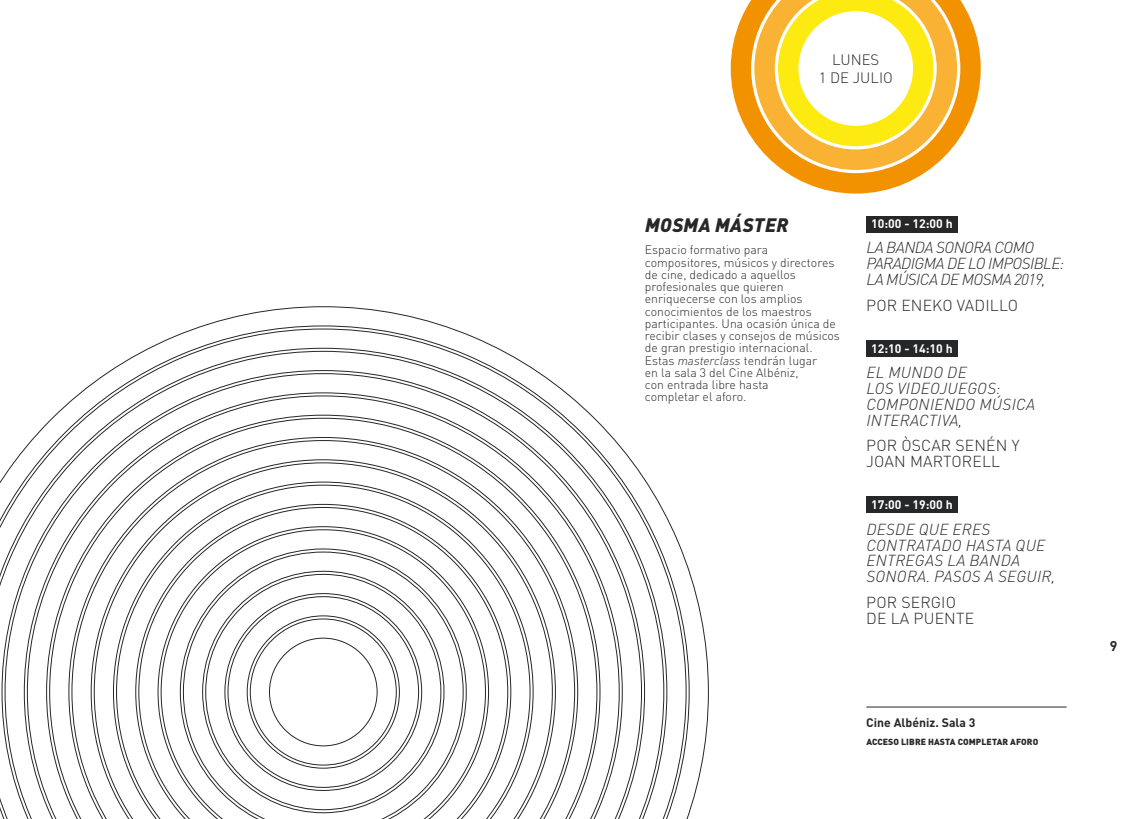
<style>
.page{position:relative;width:1141px;height:819px;background:#fff}
.page>*{position:absolute;margin:0;border:0;box-sizing:border-box;transform-origin:0 0}
.t1{font:italic 900 19.25px "DIN Pro";letter-spacing:.02em;color:#252728}
.t2{font:italic 300 15.75px/15.8px "DIN Pro";letter-spacing:.02em;color:#252728}
.t3{font:300 15.75px/15.8px "DIN Pro";letter-spacing:.01em;color:#252728}
.t4{font:italic 300 15.75px/15.8px "DIN Pro";letter-spacing:-.03em;color:#252728}
.t5{font:300 14.88px/17.8px "DIN Pro";color:#252728;text-align:center}
.t6{font:700 14px "DIN Pro";color:#252728}
.t7{font:300 12.25px/12.2px "DIN Pro";color:#252728}
.t8{font:700 12.25px "DIN Pro";color:#fff}
.t9{font:700 12.25px "DIN Pro";color:#252728}
.t10{font:900 8.75px "DIN Pro";letter-spacing:.01em;color:#252728}
.s1{font-style:italic}
</style>
<div class="page">
<svg style="left:0;top:306px;width:709px;height:513px"></svg>
<svg style="left:731px;top:0;width:250px;height:193px"></svg>
<div style="left:866px;top:216px;width:92px;height:17px;background:#252728"></div>
<div style="left:866px;top:496px;width:92px;height:17px;background:#252728"></div>
<div style="left:866px;top:340px;width:92px;height:17px;background:#252728"></div>
<hr style="left:866px;top:706px;width:201px;height:1px;background:#252728">
<p class="t5" style="left:819px;top:50px;width:76px">LUNES<br>1 DE JULIO</p>
<h1 class="t1" style="left:645px;top:209px;width:145px">MOSMA MÁSTER</h1>
<p class="t7" style="left:645px;top:243px;width:197px">Espacio formativo para compositores, músicos y directores de cine, dedicado a aquellos profesionales que quieren enriquecerse con los amplios conocimientos de los maestros participantes. Una ocasión única de recibir clases y consejos de músicos de gran prestigio internacional.<br>Estas <span class="s1">masterclass</span> tendrán lugar<br>en la sala 3 del Cine Albéniz,<br>con entrada libre hasta<br>completar el aforo.</p>
<p class="t8" style="left:871px;top:215px;width:83px">10:00 - 12:00 h</p>
<p class="t4" style="left:866px;top:238px;width:199px">LA BANDA SONORA COMO<br>PARADIGMA DE LO IMPOSIBLE:<br>LA MÚSICA DE MOSMA 2019,</p>
<p class="t3" style="left:866px;top:296px;width:153px">POR ENEKO VADILLO</p>
<p class="t8" style="left:871px;top:340px;width:83px">12:10 - 14:10 h</p>
<p class="t2" style="left:866px;top:363px;width:170px">EL MUNDO DE<br>LOS VIDEOJUEGOS:<br>COMPONIENDO MÚSICA<br>INTERACTIVA,</p>
<p class="t3" style="left:866px;top:437px;width:155px">POR ÒSCAR SENÉN Y<br>JOAN MARTORELL</p>
<p class="t8" style="left:871px;top:496px;width:83px">17:00 - 19:00 h</p>
<p class="t2" style="left:866px;top:520px;width:191px">DESDE QUE ERES<br>CONTRATADO HASTA QUE<br>ENTREGAS LA BANDA<br>SONORA. PASOS A SEGUIR,</p>
<p class="t3" style="left:866px;top:593px;width:109px">POR SERGIO<br>DE LA PUENTE</p>
<p class="t9" style="left:866px;top:714px;width:111px">Cine Albéniz. Sala 3</p>
<p class="t10" style="left:866px;top:735px;width:173px">ACCESO LIBRE HASTA COMPLETAR AFORO</p>
<p class="t6" style="left:1110px;top:636px;width:9px">9</p>
</div>
